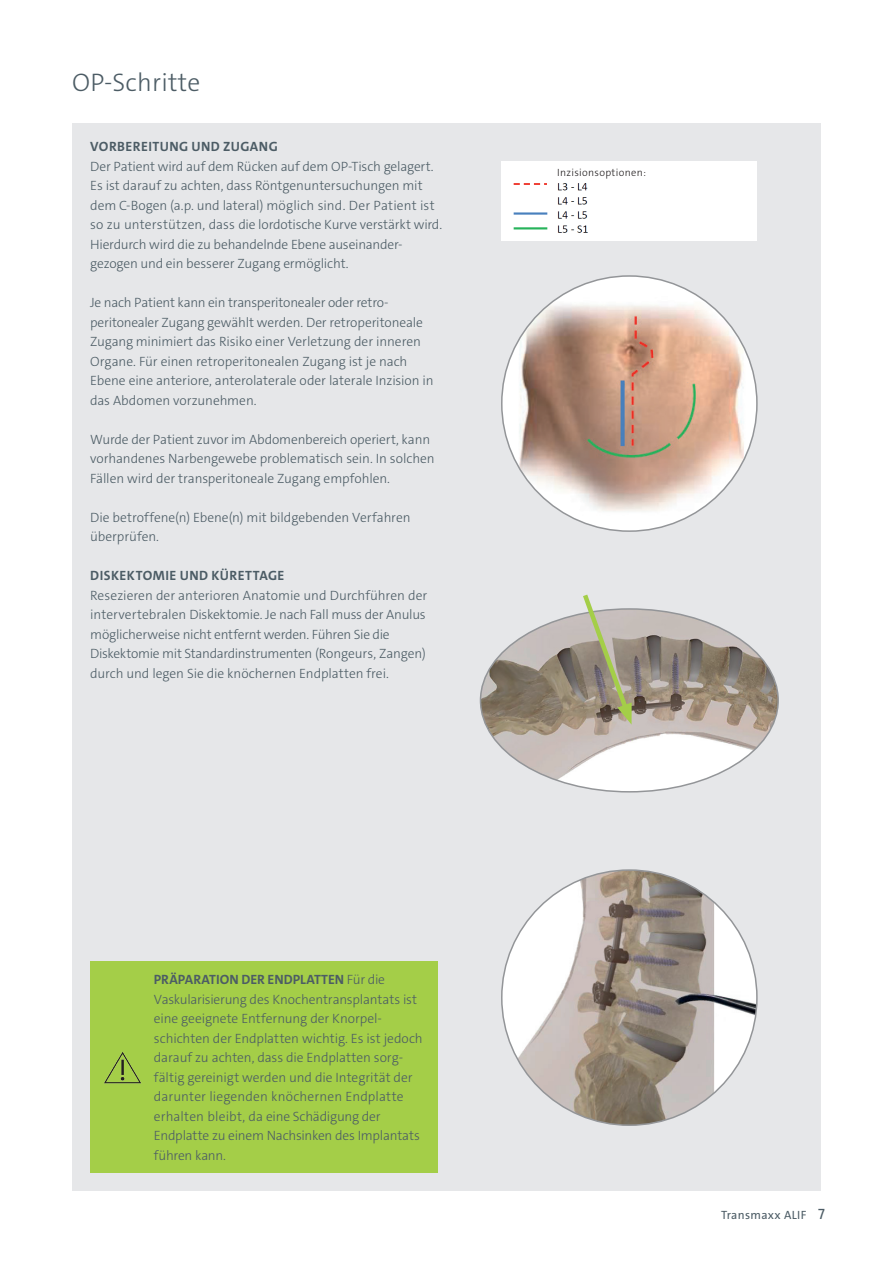
<style>
.page{position:relative;width:893px;height:1263px;background:#fff}
.page>*{position:absolute;margin:0;border:0;box-sizing:border-box;transform-origin:0 0}
.t1{font:300 25.5px "The Sans C4 s";letter-spacing:.01em;color:#4c5c65}
.t2{font:300 13.5px/19.5px "The Sans C4 s";letter-spacing:-.01em;color:#4c5c65}
.t3{font:700 13.5px "The Sans C4 s";letter-spacing:.035em;color:#4c5c65}
.t4{font:12px "The Sans C4 s";letter-spacing:.03em;color:#4c5c65}
.t5{font:300 10.5px "The Sans C4 s";letter-spacing:.03em;color:#231f20}
.s1{font-weight:700}
.s2{font-size:15px}
</style>
<div class="page">
<div style="left:72px;top:123px;width:749px;height:1068px;background:#e6e7e9"></div>
<img style="left:502px;top:276px;width:255px;height:255px;border-radius:125px">
<div style="left:501px;top:162px;width:256px;height:79px;background:#fff"></div>
<img style="left:513px;top:183px;width:75px;height:50px">
<img style="left:480px;top:609px;width:298px;height:183px">
<img style="left:502px;top:870px;width:255px;height:255px;border-radius:128px">
<svg style="left:579px;top:594px;width:54px;height:131px;background:#aaa592"></svg>
<div style="left:90px;top:962px;width:348px;height:211px;background:#a4ce48"></div>
<img style="left:104px;top:1052px;width:37px;height:32px">
<h1 class="t1" style="left:72px;top:66px;width:130px">OP-Schritte</h1>
<p class="t3" style="left:90px;top:138px;width:189px">VORBEREITUNG UND ZUGANG</p>
<p class="t2" style="left:90px;top:156px;width:352px">Der Patient wird auf dem Rücken auf dem OP-Tisch gelagert.<br>Es ist darauf zu achten, dass Röntgenuntersuchungen mit dem C-Bogen (a.p. und lateral) möglich sind. Der Patient ist so zu unterstützen, dass die lordotische Kurve verstärkt wird.<br>Hierdurch wird die zu behandelnde Ebene auseinander&shy;gezogen und ein besserer Zugang ermöglicht.</p>
<p class="t2" style="left:90px;top:293px;width:345px">Je nach Patient kann ein transperitonealer oder retro&shy;peritonealer Zugang gewählt werden. Der retroperitoneale Zugang minimiert das Risiko einer Verletzung der inneren Organe. Für einen retroperitonealen Zugang ist je nach Ebene eine anteriore, anterolaterale oder laterale Inzision in das Abdomen vorzunehmen.</p>
<p class="t2" style="left:90px;top:429px;width:346px">Wurde der Patient zuvor im Abdomenbereich operiert, kann vorhandenes Narbengewebe problematisch sein. In solchen<br>Fällen wird der transperitoneale Zugang empfohlen.</p>
<p class="t2" style="left:90px;top:507px;width:322px">Die betroffene(n) Ebene(n) mit bildgebenden Verfahren überprüfen.</p>
<p class="t3" style="left:90px;top:567px;width:196px">DISKEKTOMIE UND KÜRETTAGE</p>
<p class="t2" style="left:90px;top:585px;width:339px">Resezieren der anterioren Anatomie und Durchführen der intervertebralen Diskektomie. Je nach Fall muss der Anulus möglicherweise nicht entfernt werden. Führen Sie die Diskektomie mit Standardinstrumenten (Rongeurs, Zangen) durch und legen Sie die knöchernen Endplatten frei.</p>
<p class="t5" style="left:557px;top:166px;width:91px">Inzisionsoptionen:</p>
<p class="t2" style="left:154px;top:970px;width:270px"><span class="s1">PRÄPARATION DER ENDPLATTEN</span> Für die Vaskularisierung des Knochentransplantats ist eine geeignete Entfernung der Knorpel&shy;schichten der Endplatten wichtig. Es ist jedoch darauf zu achten, dass die Endplatten sorg&shy;fältig gereinigt werden und die Integrität der darunter liegenden knöchernen Endplatte erhalten bleibt, da eine Schädigung der Endplatte zu einem Nachsinken des Implantats führen kann.</p>
<p class="t4" style="left:721px;top:1207px;width:105px">Transmaxx ALIF <span class="s2">7</span></p>
</div>
